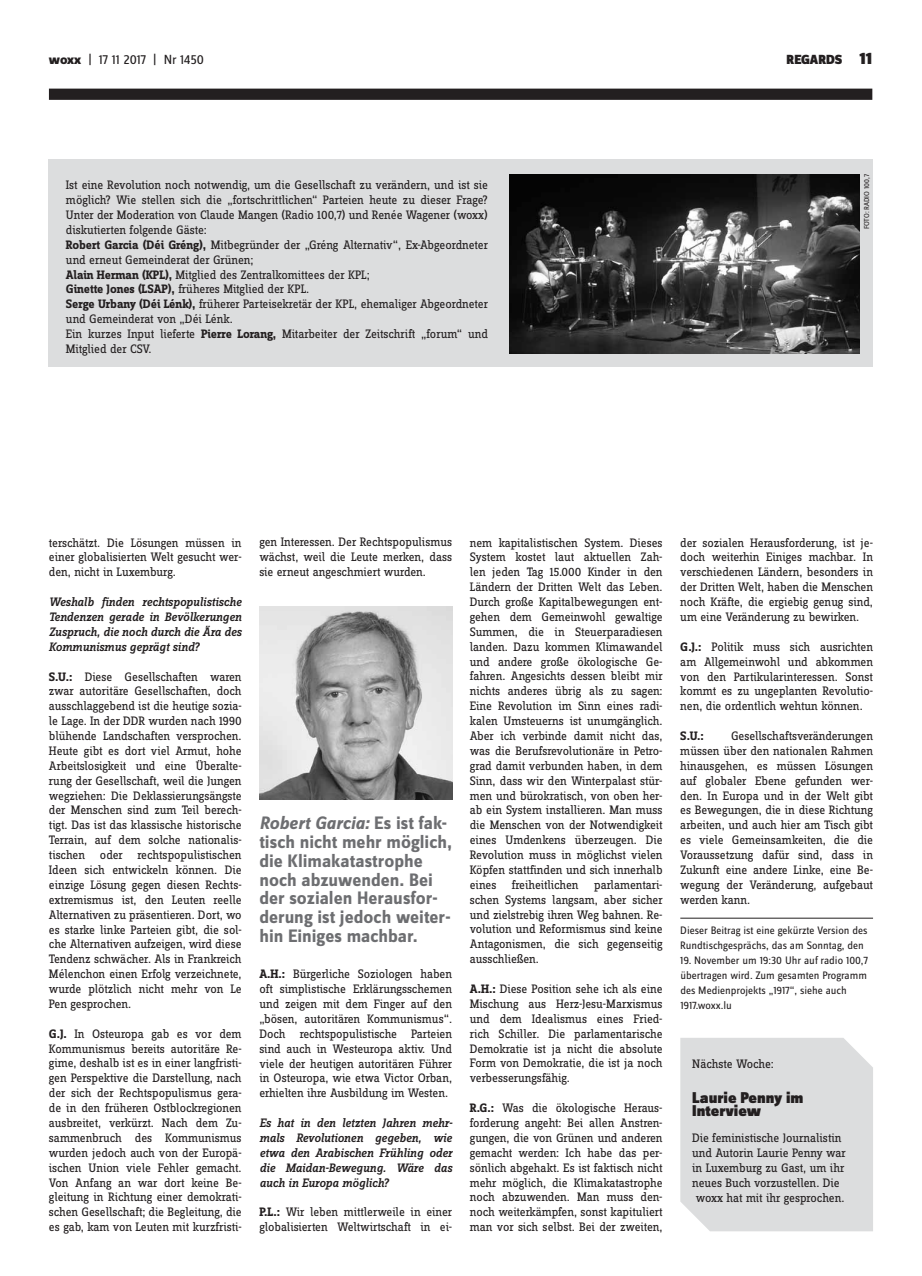
<style>
.page{position:relative;width:922px;height:1276px;background:#fff}
.page>*{position:absolute;margin:0;border:0;box-sizing:border-box;transform-origin:0 0}
.t1{font:700 18.75px/18.8px "Zine Sans Dis";color:#6d6e71}
.t2{font:900 16.25px/13.8px "Zine Sans Dis";color:#231f20}
.t3{font:13.75px "Zine Sans Dis";letter-spacing:-.01em;color:#231f20}
.t4{font:900 13.75px "Zine Sans Dis";letter-spacing:-.01em;color:#231f20}
.t5{font:12.75px/14.9px "Zine Slab Dis";letter-spacing:-.01em;color:#231f20;text-align:justify}
.t6{font:italic 500 12.75px/14.9px "Zine Slab Dis";color:#231f20;text-align:justify}
.t7{font:700 12.75px "Zine Slab Dis";color:#231f20}
.t8{font:11.25px/15px "Zine Sans Dis";color:#231f20}
.t9{font:7.5px "Zine Sans Dis";color:#231f20}
.s1{font-weight:800}
.s2{font-size:17.5px}
.s3{font-weight:700}
.s4{font-style:italic}
</style>
<div class="page">
<div style="left:49px;top:89px;width:823px;height:11px;background:#231f20"></div>
<hr style="left:680px;top:918px;width:192px;height:1px;background:#231f20">
<div style="left:680px;top:1038px;width:192px;height:193px;background:#dcddde"></div>
<div style="left:48px;top:159px;width:824px;height:208px;background:#dcddde"></div>
<img style="left:509px;top:174px;width:350px;height:179px">
<img style="left:259px;top:606px;width:193px;height:193px">
<p class="t3" style="left:49px;top:53px;width:156px"><span class="s1">woxx</span> | 17 11 2017 | Nr 1450</p>
<p class="t4" style="left:786px;top:53px;width:87px">REGARDS <span class="s2">11</span></p>
<p class="t5" style="left:66px;top:178px;width:423px;text-align:left">Ist eine Revolution noch notwendig, um die Gesellschaft zu verändern, und ist sie möglich? Wie stellen sich die „fortschrittlichen“ Parteien heute zu dieser Frage?<br>Unter der Moderation von Claude Mangen (Radio 100,7) und Renée Wagener (woxx) diskutierten folgende Gäste:<br><span class="s3">Robert Garcia (Déi Gréng),</span> Mitbegründer der „Gréng Alternativ“, Ex-Abgeordneter und erneut Gemeinderat der Grünen;<br><span class="s3">Alain Herman (KPL),</span> Mitglied des Zentralkomittees der KPL;<br><span class="s3">Ginette Jones (LSAP),</span> früheres Mitglied der KPL.<br><span class="s3">Serge Urbany (Déi Lénk),</span> früherer Parteisekretär der KPL, ehemaliger Abgeordneter und Gemeinderat von „Déi Lénk.<br>Ein kurzes Input lieferte <span class="s3">Pierre Lorang,</span> Mitarbeiter der Zeitschrift „forum“ und Mitglied der CSV.</p>
<p class="t9" style="left:862px;top:229px;width:57px;rotate:-90deg">Foto: radi o 100,7</p>
<p class="t5" style="left:49px;top:535px;width:194px">terschätzt. Die Lösungen müssen in einer globalisierten Welt gesucht wer&shy;den, nicht in Luxemburg.</p>
<p class="t6" style="left:49px;top:594px;width:194px">Weshalb finden rechtspopulistische Tendenzen gerade in Bevölkerungen Zuspruch, die noch durch die Ära des Kommunismus geprägt sind?</p>
<p class="t5" style="left:49px;top:669px;width:194px"><span class="s3">S.U.:</span> Diese Gesellschaften waren zwar autoritäre Gesellschaften, doch ausschlaggebend ist die heutige sozia&shy;le Lage. In der DDR wurden nach 1990 blühende Landschaften versprochen.<br>Heute gibt es dort viel Armut, hohe Arbeitslosigkeit und eine Überalte&shy;rung der Gesellschaft, weil die Jungen wegziehen: Die Deklassierungsängste der Menschen sind zum Teil berech&shy;tigt. Das ist das klassische historische Terrain, auf dem solche nationalis&shy;tischen oder rechtspopulistischen Ideen sich entwickeln können. Die einzige Lösung gegen diesen Rechts&shy;extremismus ist, den Leuten reelle Alternativen zu präsentieren. Dort, wo es starke linke Parteien gibt, die sol&shy;che Alternativen aufzeigen, wird diese Tendenz schwächer. Als in Frankreich Mélenchon einen Erfolg verzeichnete, wurde plötzlich nicht mehr von Le Pen gesprochen.</p>
<p class="t5" style="left:49px;top:1027px;width:194px"><span class="s3">G.J.</span> In Osteuropa gab es vor dem Kommunismus bereits autoritäre Re&shy;gime, deshalb ist es in einer langfristi&shy;gen Perspektive die Darstellung, nach der sich der Rechtspopulismus gera&shy;de in den früheren Ostblockregionen ausbreitet, verkürzt. Nach dem Zu&shy;sammenbruch des Kommunismus wurden jedoch auch von der Europä&shy;ischen Union viele Fehler gemacht.<br>Von Anfang an war dort keine Be&shy;gleitung in Richtung einer demokrati&shy;schen Gesellschaft; die Begleitung, die es gab, kam von Leuten mit kurzfristi-</p>
<p class="t5" style="left:259px;top:535px;width:194px">gen Interessen. Der Rechtspopulismus wächst, weil die Leute merken, dass sie erneut angeschmiert wurden.</p>
<h1 class="t1" style="left:259px;top:815px;width:194px"><span class="s4">Robert Garcia:</span> Es ist fak&shy;tisch nicht mehr möglich, die Klimakatastrophe noch abzuwenden. Bei der sozialen Herausfor&shy;derung ist jedoch weiter&shy;hin Einiges machbar.</h1>
<p class="t5" style="left:259px;top:967px;width:194px"><span class="s3">A.H.:</span> Bürgerliche Soziologen haben oft simplistische Erklärungsschemen und zeigen mit dem Finger auf den „bösen, autoritären Kommunismus“.<br>Doch rechtspopulistische Parteien sind auch in Westeuropa aktiv. Und viele der heutigen autoritären Führer in Osteuropa, wie etwa Victor Orban, erhielten ihre Ausbildung im Westen.</p>
<p class="t6" style="left:259px;top:1115px;width:194px">Es hat in den letzten Jahren mehr&shy;mals Revolutionen gegeben, wie etwa den Arabischen Frühling oder die Maidan-Bewegung. Wäre das auch in Europa möglich?</p>
<p class="t5" style="left:259px;top:1205px;width:194px"><span class="s3">P.L.:</span> Wir leben mittlerweile in einer globalisierten Weltwirtschaft in ei-</p>
<p class="t5" style="left:469px;top:535px;width:194px">nem kapitalistischen System. Dieses System kostet laut aktuellen Zah&shy;len jeden Tag 15.000 Kinder in den Ländern der Dritten Welt das Leben.<br>Durch große Kapitalbewegungen ent&shy;gehen dem Gemeinwohl gewaltige Summen, die in Steuerparadiesen landen. Dazu kommen Klimawandel und andere große ökologische Ge&shy;fahren. Angesichts dessen bleibt mir nichts anderes übrig als zu sagen:<br>Eine Revolution im Sinn eines radi&shy;kalen Umsteuerns ist unumgänglich.<br>Aber ich verbinde damit nicht das, was die Berufsrevolutionäre in Petro&shy;grad damit verbunden haben, in dem Sinn, dass wir den Winterpalast stür&shy;men und bürokratisch, von oben her&shy;ab ein System installieren. Man muss die Menschen von der Notwendigkeit eines Umdenkens überzeugen. Die Revolution muss in möglichst vielen Köpfen stattfinden und sich innerhalb eines freiheitlichen parlamentari&shy;schen Systems langsam, aber sicher und zielstrebig ihren Weg bahnen. Re&shy;volution und Reformismus sind keine Antagonismen, die sich gegenseitig ausschließen.</p>
<p class="t5" style="left:469px;top:982px;width:194px"><span class="s3">A.H.:</span> Diese Position sehe ich als eine Mischung aus Herz-Jesu-Marxismus und dem Idealismus eines Fried&shy;rich Schiller. Die parlamentarische Demokratie ist ja nicht die absolute Form von Demokratie, die ist ja noch verbesserungsfähig.</p>
<p class="t5" style="left:469px;top:1101px;width:194px"><span class="s3">R.G.:</span> Was die ökologische Heraus&shy;forderung angeht: Bei allen Anstren&shy;gungen, die von Grünen und anderen gemacht werden: Ich habe das per&shy;sönlich abgehakt. Es ist faktisch nicht mehr möglich, die Klimakatastrophe noch abzuwenden. Man muss den&shy;noch weiterkämpfen, sonst kapituliert man vor sich selbst. Bei der zweiten,</p>
<p class="t5" style="left:680px;top:535px;width:194px">der sozialen Herausforderung, ist je&shy;doch weiterhin Einiges machbar. In verschiedenen Ländern, besonders in der Dritten Welt, haben die Menschen noch Kräfte, die ergiebig genug sind, um eine Veränderung zu bewirken.</p>
<p class="t5" style="left:680px;top:640px;width:194px"><span class="s3">G.J.:</span> Politik muss sich ausrichten am Allgemeinwohl und abkommen von den Partikularinteressen. Sonst kommt es zu ungeplanten Revolutio&shy;nen, die ordentlich wehtun können.</p>
<p class="t7" style="left:680px;top:729px;width:25px">S.U.:</p>
<p class="t5" style="left:680px;top:729px;width:194px;text-indent:51px">Gesellschaftsveränderungen müssen über den nationalen Rahmen hinausgehen, es müssen Lösungen auf globaler Ebene gefunden wer&shy;den. In Europa und in der Welt gibt es Bewegungen, die in diese Richtung arbeiten, und auch hier am Tisch gibt es viele Gemeinsamkeiten, die die Voraussetzung dafür sind, dass in Zukunft eine andere Linke, eine Be&shy;wegung der Veränderung, aufgebaut werden kann.</p>
<p class="t8" style="left:680px;top:923px;width:188px">Dieser Beitrag ist eine gekürzte Version des<br>Rundtischgesprächs, das am Sonntag, den</p>
<p class="t8" style="left:680px;top:953px;width:189px">19. November um 19:30 Uhr auf radio 100,7 übertragen wird. Zum gesamten Programm des Medienprojekts „1917“, siehe auch 1917.woxx.lu</p>
<p class="t5" style="left:692px;top:1056px;width:83px">Nächste Woche:</p>
<p class="t2" style="left:692px;top:1091px;width:113px">Laurie Penny im<br>Interview</p>
<p class="t5" style="left:692px;top:1131px;width:155px;text-align:left">Die feministische Journalistin und Autorin Laurie Penny war in Luxemburg zu Gast, um ihr neues Buch vorzustellen. Die woxx hat mit ihr gesprochen.</p>
</div>
